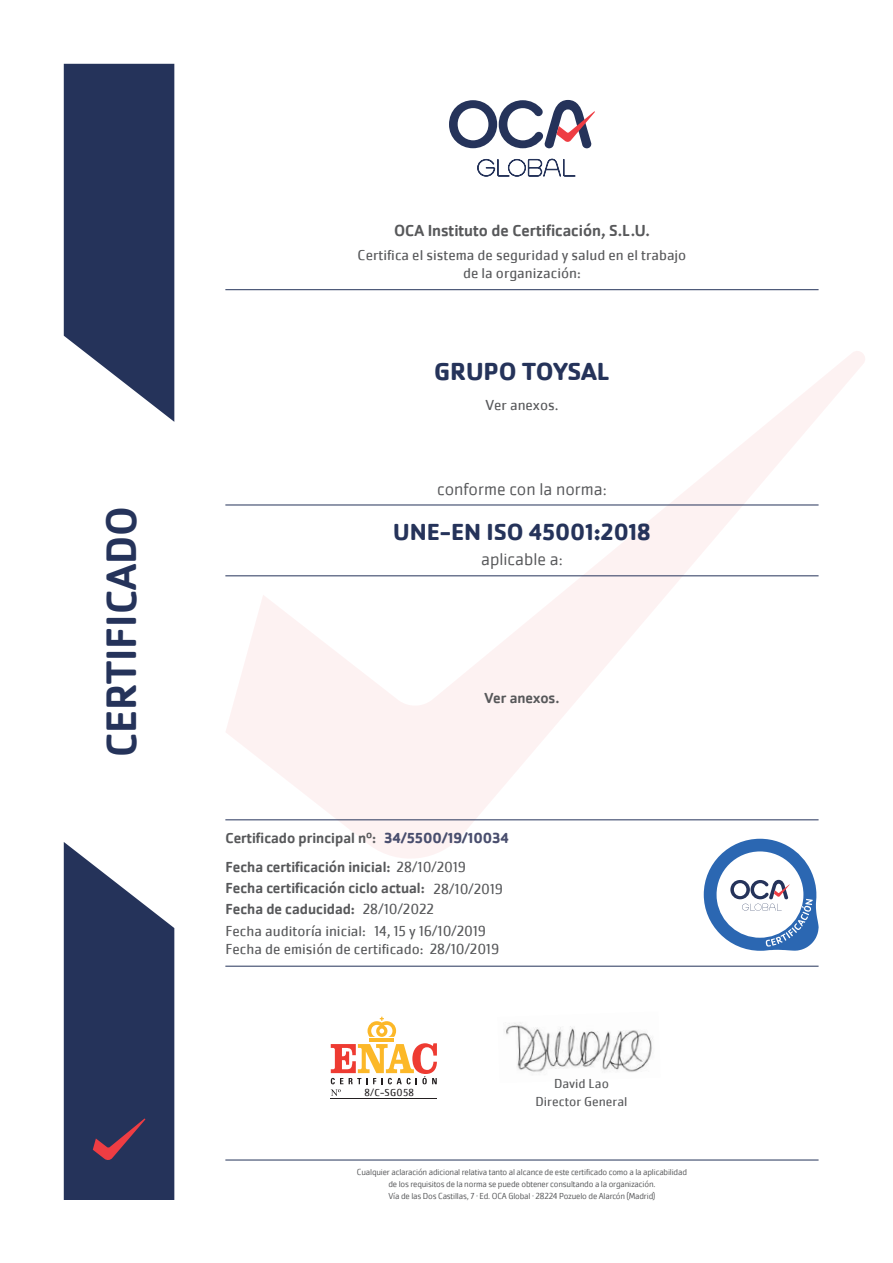
<style>
.page{position:relative;width:893px;height:1263px;background:#fff}
.page>*{position:absolute;margin:0;border:0;box-sizing:border-box;transform-origin:0 0}
.t1{font:500 43.95px "Cachet Pro";color:#25335a}
.t2{font:700 25.5px "Cachet Pro";letter-spacing:-.005em;color:#25335a}
.t3{font:700 24px "Cachet Pro";color:#25335a}
.t4{font:300 18px "Cachet Pro";color:#57585a}
.t5{font:500 16.5px "Cachet Pro";color:#57585a}
.t6{font:15px/18px "Cachet Pro";color:#57585a;text-align:center}
.t7{font:500 15px/21.1px "Cachet Pro";color:#57585a}
.t8{font:700 15px "Cachet Pro";color:#494e6e}
.t9{font:13.5px "Cachet Pro";color:#57585a}
.t10{font:10.5px "Cachet Pro";letter-spacing:.025em;color:#231f20}
.t11{font:300 9px/12px "Cachet Pro";letter-spacing:-.02em;color:#57585a;text-align:center}
.s1{font-weight:400}
</style>
<div class="page">
<svg style="left:225px;top:351px;width:640px;height:507px"></svg>
<svg style="left:64px;top:64px;width:110px;height:358px;background:#3f4b6d"></svg>
<svg style="left:449px;top:100px;width:146px;height:48px"></svg>
<svg style="left:477px;top:159px;width:99px;height:18px"></svg>
<svg style="left:64px;top:842px;width:110px;height:358px;background:#414b6d"></svg>
<hr style="left:225px;top:289px;width:594px;height:1px;background:#25335a">
<hr style="left:370px;top:1038px;width:24px;height:4px;background:#fcb828">
<svg style="left:368px;top:1017px;width:28px;height:20px"></svg>
<hr style="left:331px;top:1098px;width:106px;height:1px;background:#231f20">
<svg style="left:331px;top:1043px;width:106px;height:53px"></svg>
<hr style="left:225px;top:575px;width:594px;height:1px;background:#25335a">
<hr style="left:225px;top:505px;width:594px;height:1px;background:#25335a">
<hr style="left:225px;top:819px;width:594px;height:1px;background:#25335a">
<hr style="left:225px;top:966px;width:594px;height:1px;background:#25335a">
<hr style="left:225px;top:1160px;width:594px;height:1px;background:#25335a">
<img style="left:506px;top:1022px;width:147px;height:51px">
<svg style="left:704px;top:839px;width:115px;height:112px"></svg>
<h1 class="t1" style="left:96px;top:757px;width:253px;rotate:-90deg">CERTIFICADO</h1>
<h3 class="t5" style="left:394px;top:221px;width:257px">OCA Instituto de Certificación, S.L.U.</h3>
<h3 class="t6" style="left:358px;top:246px;width:330px">Certifica el sistema de seguridad y salud en el trabajo de la organización:</h3>
<h2 class="t2" style="left:434px;top:356px;width:177px">GRUPO TOYSAL</h2>
<h3 class="t6" style="left:485px;top:396px;width:75px">Ver anexos.</h3>
<h3 class="t4" style="left:437px;top:479px;width:171px">conforme con la norma:</h3>
<h3 class="t3" style="left:393px;top:517px;width:259px">UNE-EN ISO 45001:2018</h3>
<h3 class="t4" style="left:481px;top:549px;width:83px">aplicable a:</h3>
<h3 class="t7" style="left:484px;top:688px;width:77px">Ver anexos.</h3>
<h3 class="t8" style="left:384px;top:828px;width:126px">34/5500/19/10034</h3>
<h3 class="t7" style="left:225px;top:827px;width:152px">Certificado principal nº:</h3>
<h3 class="t7" style="left:225px;top:878px;width:201px">Fecha certificación ciclo actual:</h3>
<h3 class="t7" style="left:225px;top:899px;width:210px">Fecha de caducidad: <span class="s1">28/10/2022</span></h3>
<h3 class="t6" style="left:374px;top:922px;width:113px">14, 15 y 16/10/2019</h3>
<h3 class="t6" style="left:225px;top:940px;width:275px">Fecha de emisión de certificado: 28/10/2019</h3>
<h3 class="t7" style="left:433px;top:857px;width:71px;text-indent:-208px">Fecha certificación inicial: <span class="s1">28/10/2019<br>28/10/2019</span></h3>
<h3 class="t6" style="left:225px;top:922px;width:142px">Fecha auditoría inicial:</h3>
<p class="t10" style="left:364px;top:1086px;width:51px">8/C-SG058</p>
<h3 class="t9" style="left:554px;top:1076px;width:56px">David Lao</h3>
<h3 class="t9" style="left:535px;top:1093px;width:93px">Director General</h3>
<p class="t11" style="left:357px;top:1166px;width:332px">Cualquier aclaración adicional relativa tanto al alcance de este certificado como a la aplicabilidad de los requisitos de la norma se puede obtener consultando a la organización.<br>Vía de las Dos Castillas, 7 · Ed. OCA Global · 28224 Pozuelo de Alarcón (Madrid)</p>
</div>
